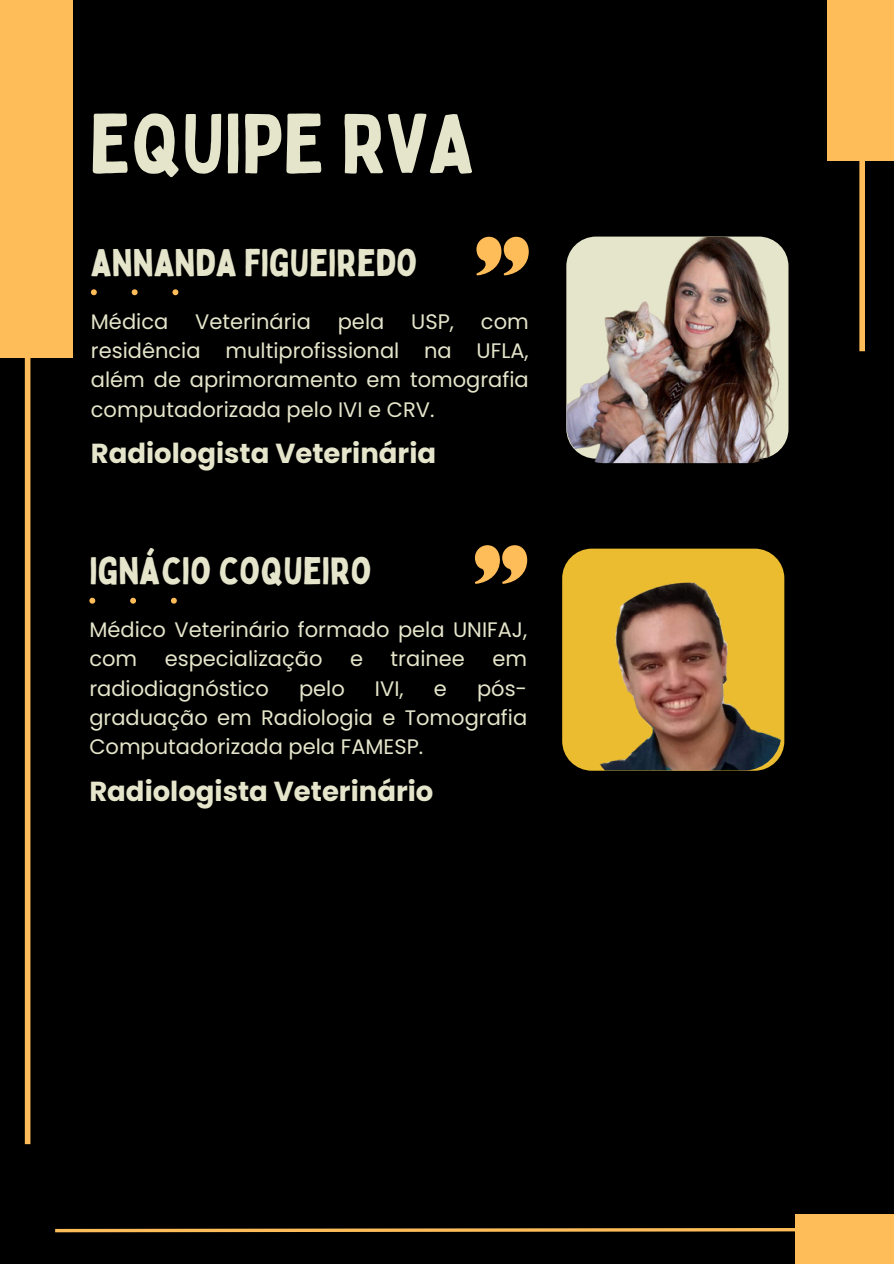
<style>
.page{position:relative;width:894px;height:1264px;background:#fff}
.page>*{position:absolute;margin:0;border:0;box-sizing:border-box;transform-origin:0 0}
.t1{font:82.8px "Bobby Jones";color:#e5e5cb}
.t2{font:37.5px "Bobby Jones";color:#e5e5cb}
.t3{font:700 27.45px "Poppins";color:#e5e5cb}
.t4{font:21px/29.2px "Poppins";color:#e5e5cb;text-align:justify}
</style>
<div class="page">
<div style="left:0;top:0;width:893px;height:1263px;background:#000"></div>
<svg style="left:55px;top:1228px;width:739px;height:5px;background:#ac7f3c"></svg>
<div style="left:794px;top:1214px;width:99px;height:49px;background:#ffbd59"></div>
<div style="left:0;top:0;width:72px;height:357px;background:#ffbd59"></div>
<div style="left:25px;top:320px;width:5px;height:824px;background:#ffbd59"></div>
<div style="left:826px;top:0;width:67px;height:161px;background:#ffbd59"></div>
<div style="left:859px;top:62px;width:5px;height:289px;background:#ffbd59"></div>
<img style="left:566px;top:237px;width:219px;height:226px;border-radius:37px">
<svg style="left:172px;top:289px;width:6px;height:6px"></svg>
<svg style="left:132px;top:289px;width:5px;height:6px"></svg>
<svg style="left:91px;top:289px;width:6px;height:6px"></svg>
<svg style="left:476px;top:237px;width:52px;height:38px"></svg>
<img style="left:562px;top:544px;width:219px;height:226px;border-radius:37px">
<svg style="left:171px;top:597px;width:6px;height:6px"></svg>
<svg style="left:130px;top:597px;width:6px;height:6px"></svg>
<svg style="left:89px;top:597px;width:6px;height:6px"></svg>
<svg style="left:474px;top:545px;width:53px;height:39px"></svg>
<h2 class="t1" style="left:89px;top:91px;width:386px">EQUIPE RVA</h2>
<p class="t2" style="left:91px;top:239px;width:328px">ANNANDA FIGUEIREDO</p>
<p class="t4" style="left:91px;top:307px;width:79px">Médica</p>
<p class="t4" style="left:195px;top:307px;width:117px">Veterinária</p>
<p class="t4" style="left:338px;top:307px;width:48px">pela</p>
<p class="t4" style="left:411px;top:307px;width:44px">USP,</p>
<p class="t4" style="left:91px;top:307px;width:439px;text-indent:390px">com residência multiprofissional na UFLA, além de aprimoramento em tomografia computadorizada pelo IVI e CRV.</p>
<p class="t3" style="left:91px;top:434px;width:347px">Radiologista Veterinária</p>
<h3 class="t2" style="left:89px;top:547px;width:284px">IGNÁCIO COQUEIRO</h3>
<p class="t4" style="left:89px;top:615px;width:439px">Médico Veterinário formado pela UNIFAJ, com</p>
<p class="t4" style="left:165px;top:644px;width:159px">especialização</p>
<p class="t4" style="left:350px;top:644px;width:15px">e</p>
<p class="t4" style="left:390px;top:644px;width:76px">trainee</p>
<p class="t4" style="left:492px;top:644px;width:36px">em</p>
<p class="t4" style="left:89px;top:673px;width:181px">radiodiagnóstico</p>
<p class="t4" style="left:299px;top:673px;width:47px">pelo</p>
<p class="t4" style="left:375px;top:673px;width:30px">IVI,</p>
<p class="t4" style="left:433px;top:673px;width:15px">e</p>
<p class="t4" style="left:89px;top:673px;width:439px;text-indent:387px">pós&shy;graduação em Radiologia e Tomografia Computadorizada pela FAMESP.</p>
<p class="t3" style="left:89px;top:771px;width:345px">Radiologista Veterinário</p>
</div>
